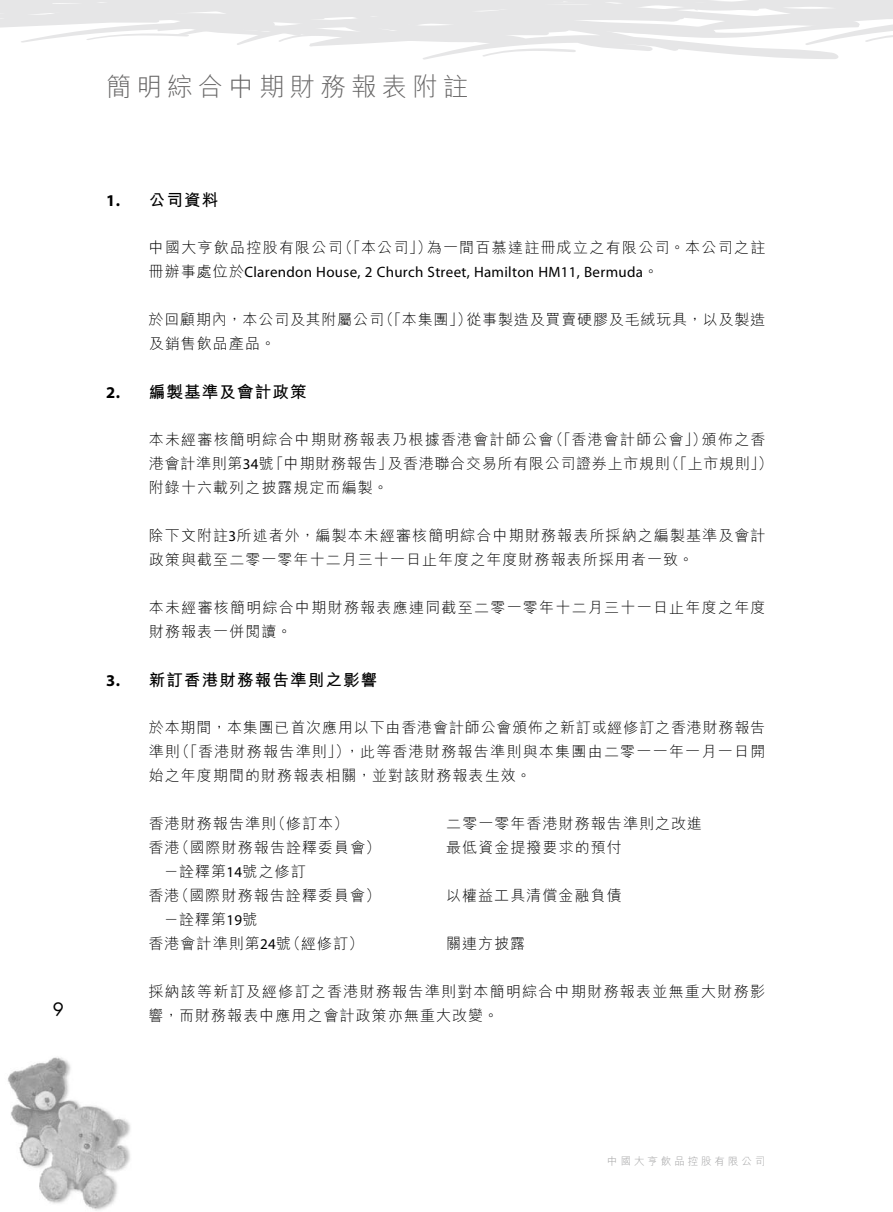
<style>
.page{position:relative;width:893px;height:1212px;background:#fff}
.page>*{position:absolute;margin:0;border:0;box-sizing:border-box;transform-origin:0 0}
.t1{font:300 25.5px "M Hei HK";letter-spacing:.2em;color:#666565}
.t2{font:18px "Futura Std";color:#000}
.t3{font:700 16.5px "M Hei HK";letter-spacing:.07em;color:#000}
.t4{font:700 16.5px "Myriad Pro";color:#000}
.t5{font:300 15px/24px "M Hei HK";letter-spacing:.07em;color:#000}
.t6{font:15px "Myriad Pro";letter-spacing:.02em;color:#000}
.t7{font:300 15px "M Hei HK";letter-spacing:.05em;color:#000}
.t8{font:300 10.5px "M Hei HK";letter-spacing:.28em;color:#9f9fa0}
.s1{font-family:"M Hei HK";font-weight:300}
.s2{font-family:"Myriad Pro";font-weight:400}
</style>
<div class="page">
<img style="left:8px;top:1057px;width:123px;height:154px">
<svg style="left:0;top:0;width:893px;height:60px"></svg>
<p class="t2" style="left:53px;top:998px;width:13px">9</p>
<h1 class="t1" style="left:106px;top:69px;width:364px">簡明綜合中期財務報表附註</h1>
<p class="t4" style="left:106px;top:190px;width:15px">1.</p>
<p class="t4" style="left:106px;top:382px;width:15px">2.</p>
<p class="t4" style="left:106px;top:670px;width:15px">3.</p>
<p class="t3" style="left:149px;top:188px;width:71px">公司資料</p>
<p class="t5" style="left:338px;top:235px;width:95px">（「本公司」）</p>
<p class="t5" style="left:427px;top:235px;width:340px">為一間百慕達註冊成立之有限公司。本公司之註</p>
<p class="t5" style="left:149px;top:235px;width:196px">中國大亨飲品控股有限公司</p>
<p class="t6" style="left:149px;top:262px;width:511px"><span class="s1">冊辦事處位於</span>Clarendon House 2, Church Street, Hamilton HM11, Bermuda<span class="s1">。</span></p>
<p class="t5" style="left:466px;top:307px;width:300px">從事製造及買賣硬膠及毛絨玩具，以及製造</p>
<p class="t5" style="left:379px;top:307px;width:94px">（「本集團」）</p>
<p class="t5" style="left:149px;top:307px;width:237px">於回顧期內，本公司及其附屬公司及銷售飲品產品。</p>
<p class="t3" style="left:149px;top:380px;width:159px">編製基準及會計政策</p>
<p class="t5" style="left:149px;top:427px;width:406px">本未經審核簡明綜合中期財務報表乃根據香港會計師公會</p>
<p class="t5" style="left:548px;top:427px;width:160px">（「香港會計師公會」）</p>
<p class="t5" style="left:702px;top:427px;width:65px">頒佈之香</p>
<p class="t5" style="left:665px;top:451px;width:110px">（「上市規則 (「</p>
<p class="t5" style="left:149px;top:451px;width:241px">港會計準則第<span class="s2">34</span>號<br>附錄十六載列之披露規定而編製。</p>
<p class="t5" style="left:149px;top:523px;width:618px">除下文附註<span class="s2">3</span>所述者外，編製本未經審核簡明綜合中期財務報表所採納之編製基準及會計政策與截至二零一零年十二月三十一日止年度之年度財務報表所採用者一致。</p>
<p class="t5" style="left:149px;top:595px;width:618px">本未經審核簡明綜合中期財務報表應連同截至二零一零年十二月三十一日止年度之年度財務報表一併閱讀。</p>
<p class="t3" style="left:149px;top:668px;width:230px">新訂香港財務報告準則之影響</p>
<p class="t7" style="left:388px;top:453px;width:284px">及香港聯合交易所有限公司證券上市規則</p>
<p class="t5" style="left:269px;top:451px;width:126px">「中期財務報告」</p>
<p class="t5" style="left:149px;top:715px;width:618px;text-align:right">於本期間，本集團已首次應用以下由香港會計師公會頒佈之新訂或經修訂之香港財務報告，此等香港財務報告準則與本集團由二零一一年一月一日開</p>
<p class="t5" style="left:175px;top:739px;width:177px">（「香港財務報告準則」）</p>
<p class="t5" style="left:149px;top:739px;width:384px">準則<br>始之年度期間的財務報表相關，並對該財務報表生效。</p>
<p class="t5" style="left:446px;top:811px;width:257px">二零一零年香港財務報告準則之改進</p>
<p class="t5" style="left:271px;top:811px;width:79px">（修訂本）</p>
<p class="t5" style="left:149px;top:811px;width:129px">香港財務報告準則</p>
<p class="t5" style="left:174px;top:835px;width:208px">（國際財務報告詮釋委員會）</p>
<p class="t5" style="left:164px;top:835px;width:143px;text-indent:-15px">香港<br>－詮釋第<span class="s2">14</span>號之修訂</p>
<p class="t5" style="left:446px;top:835px;width:177px">最低資金提撥要求的預付</p>
<p class="t5" style="left:174px;top:883px;width:208px">（國際財務報告詮釋委員會）</p>
<p class="t5" style="left:164px;top:883px;width:95px;text-indent:-15px">香港<br>－詮釋第<span class="s2">19</span>號</p>
<p class="t5" style="left:446px;top:883px;width:177px">以權益工具清償金融負債</p>
<p class="t5" style="left:286px;top:931px;width:79px">（經修訂）</p>
<p class="t5" style="left:148px;top:931px;width:144px">香港會計準則第<span class="s2">24</span>號</p>
<p class="t5" style="left:148px;top:979px;width:618px">採納該等新訂及經修訂之香港財務報告準則對本簡明綜合中期財務報表並無重大財務影響，而財務報表中應用之會計政策亦無重大改變。</p>
<p class="t5" style="left:446px;top:931px;width:81px">關連方披露</p>
<p class="t8" style="left:607px;top:1154px;width:160px">中國大亨飲品控股有限公司</p>
</div>
